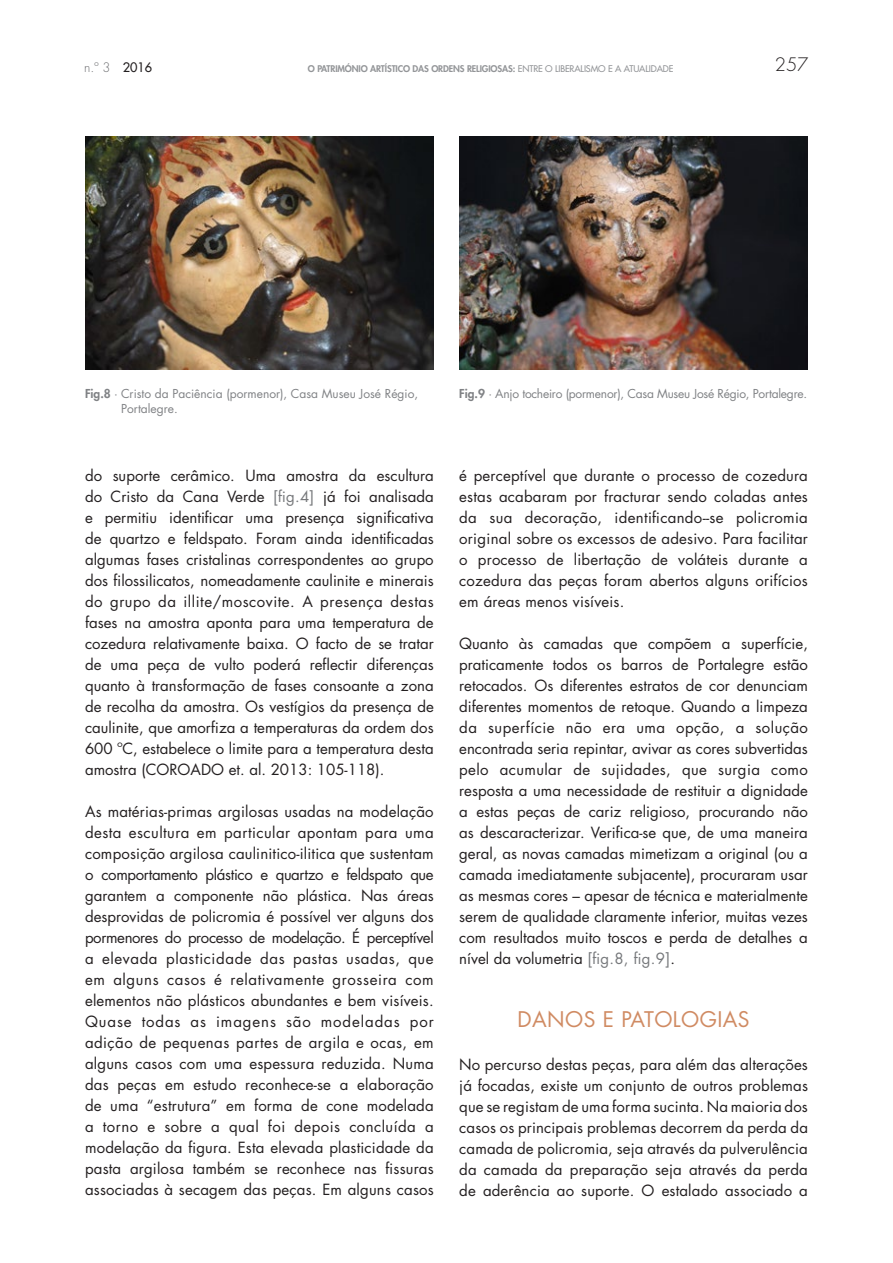
<style>
.page{position:relative;width:893px;height:1263px;background:#fff}
.page>*{position:absolute;margin:0;border:0;box-sizing:border-box;transform-origin:0 0}
.t1{font:21px "Futura Std";letter-spacing:.02em;color:#d08b63}
.t2{font:300 18px "Futura Std";color:#231f20}
.t3{font:15px/21px "Futura Std";letter-spacing:.01em;color:#231f20;text-align:justify}
.t4{font:300 12.75px "Futura Std";color:#6c6d70}
.t5{font:12px/15px "Futura Std";color:#808285}
.t6{font:12px "Futura Std";letter-spacing:-.02em;color:#808285}
.t7{font:800 9px "Futura Std";letter-spacing:-.01em;color:#939598}
.s1{font-weight:500;color:#231f20}
.s2{font-weight:500}
.s3{font-weight:800}
.s4{color:#76787b}
</style>
<div class="page">
<img style="left:85px;top:136px;width:349px;height:233px">
<img style="left:459px;top:136px;width:349px;height:233px">
<p class="t4" style="left:84px;top:59px;width:69px">n.º 3 <span class="s1">2016</span></p>
<p class="t7" style="left:308px;top:63px;width:367px">O PATRIMÓNIO ARTÍSTICO DAS ORDENS RELIGIOSAS: <span class="s2">ENTRE O LIBERALISMO E A ATUALIDADE</span></p>
<p class="t2" style="left:775px;top:53px;width:35px">257</p>
<p class="t5" style="left:121px;top:386px;width:299px;text-indent:-36px"><span class="s3">Fig.8</span> · Cristo da Paciência (pormenor), Casa Museu José Régio,<br>Portalegre.</p>
<p class="t6" style="left:459px;top:386px;width:349px"><span class="s3">Fig.9</span> · Anjo tocheiro (pormenor), Casa Museu José Régio, Portalegre.</p>
<p class="t3" style="left:85px;top:465px;width:350px">do suporte cerâmico. Uma amostra da escultura do Cristo da Cana Verde <span class="s4">[fig.4]</span> já foi analisada e permitiu identificar uma presença significativa de quartzo e feldspato. Foram ainda identificadas algumas fases cristalinas correspondentes ao grupo dos filossilicatos, nomeadamente caulinite e minerais do grupo da illite/moscovite. A presença destas fases na amostra aponta para uma temperatura de cozedura relativamente baixa. O facto de se tratar de uma peça de vulto poderá reflectir diferenças quanto à transformação de fases consoante a zona de recolha da amostra. Os vestígios da presença de caulinite, que amorfiza a temperaturas da ordem dos 600 ºC, estabelece o limite para a temperatura desta amostra (COROADO et. al. 2013: 105-118).</p>
<p class="t3" style="left:85px;top:801px;width:350px">As matérias-primas argilosas usadas na modelação desta escultura em particular apontam para uma composição argilosa caulinitico-ilitica que sustentam o comportamento plástico e quartzo e feldspato que garantem a componente não plástica. Nas áreas desprovidas de policromia é possível ver alguns dos pormenores do processo de modelação. É perceptível a elevada plasticidade das pastas usadas, que em alguns casos é relativamente grosseira com elementos não plásticos abundantes e bem visíveis.<br>Quase todas as imagens são modeladas por adição de pequenas partes de argila e ocas, em alguns casos com uma espessura reduzida. Numa das peças em estudo reconhece-se a elaboração de uma “estrutura” em forma de cone modelada a torno e sobre a qual foi depois concluída a modelação da figura. Esta elevada plasticidade da pasta argilosa também se reconhece nas fissuras associadas à secagem das peças. Em alguns casos</p>
<p class="t3" style="left:459px;top:465px;width:350px">é perceptível que durante o processo de cozedura estas acabaram por fracturar sendo coladas antes da sua decoração, identificando--se policromia original sobre os excessos de adesivo. Para facilitar o processo de libertação de voláteis durante a cozedura das peças foram abertos alguns orifícios em áreas menos visíveis.</p>
<p class="t3" style="left:459px;top:633px;width:350px">Quanto às camadas que compõem a superfície, praticamente todos os barros de Portalegre estão retocados. Os diferentes estratos de cor denunciam diferentes momentos de retoque. Quando a limpeza da superfície não era uma opção, a solução encontrada seria repintar, avivar as cores subvertidas pelo acumular de sujidades, que surgia como resposta a uma necessidade de restituir a dignidade a estas peças de cariz religioso, procurando não as descaracterizar. Verifica-se que, de uma maneira geral, as novas camadas mimetizam a original (ou a camada imediatamente subjacente), procuraram usar as mesmas cores – apesar de técnica e materialmente serem de qualidade claramente inferior, muitas vezes com resultados muito toscos e perda de detalhes a nível da volumetria <span class="s4">[fig.8, fig.9]</span>.</p>
<p class="t1" style="left:518px;top:1006px;width:234px">DANOS E PATOLOGIAS</p>
<p class="t3" style="left:459px;top:1054px;width:350px">No percurso destas peças, para além das alterações já focadas, existe um conjunto de outros problemas que se registam de uma forma sucinta. Na maioria dos casos os principais problemas decorrem da perda da camada de policromia, seja através da pulverulência da camada da preparação seja através da perda de aderência ao suporte. O estalado associado a</p>
</div>
